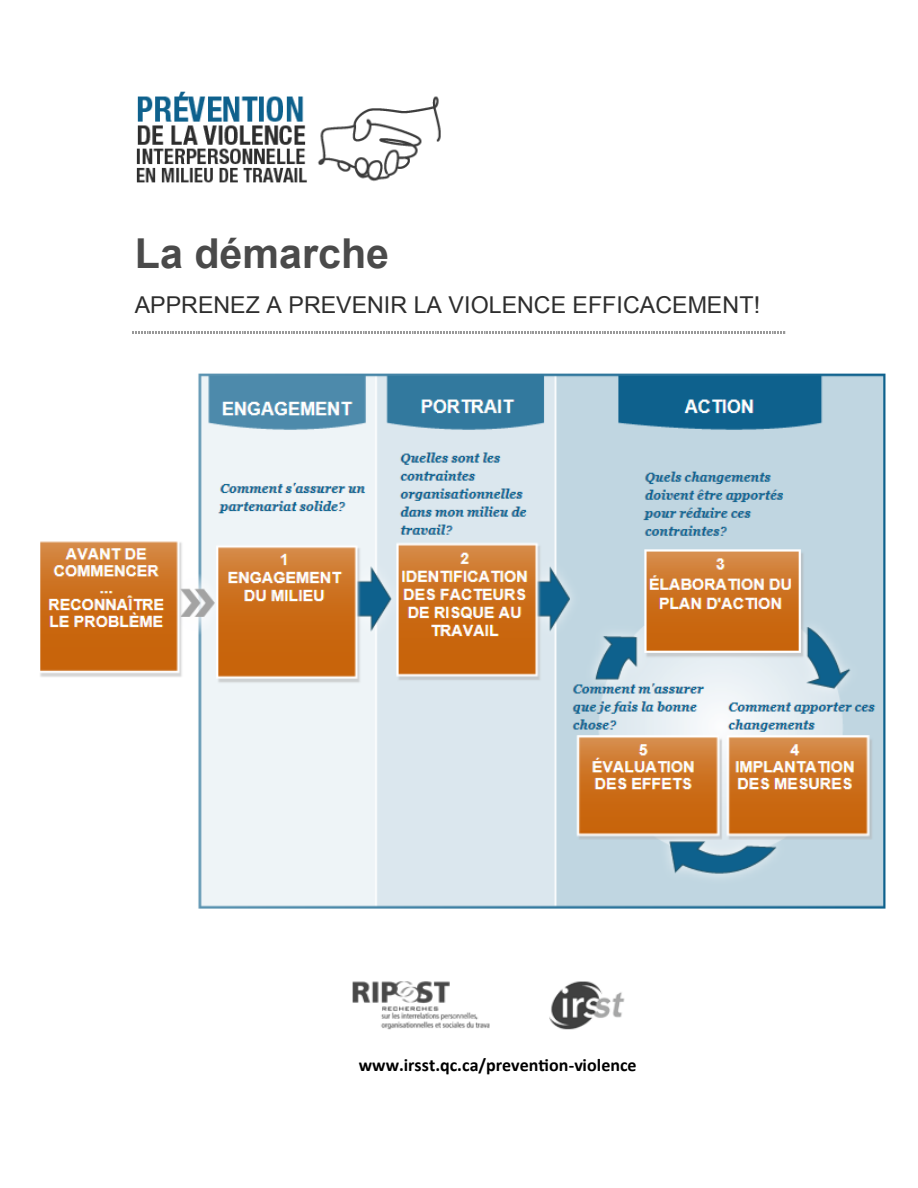
<style>
.page{position:relative;width:918px;height:1188px;background:#fff}
.page>*{position:absolute;margin:0;border:0;box-sizing:border-box;transform-origin:0 0}
.t1{font:700 41.25px "Arial";color:#4a4a4a}
.t2{font:23.25px "Arial";color:#2d2d2d}
.t3{font:700 18px "Calibri";color:#000}
</style>
<div class="page">
<img style="left:136px;top:91px;width:305px;height:92px">
<svg style="left:133px;top:332px;width:653px;height:1px"></svg>
<img style="left:352px;top:981px;width:138px;height:49px">
<img style="left:549px;top:981px;width:76px;height:49px">
<img style="left:40px;top:373px;width:846px;height:536px">
<h1 class="t1" style="left:135px;top:226px;width:256px">La démarche</h1>
<p class="t2" style="left:135px;top:290px;width:627px">APPRENEZ A PREVENIR LA VIOLENCE EFFICACEMENT!</p>
<p class="t3" style="left:359px;top:1054px;width:279px">www.irsst.qc.ca/prevention-violence</p>
</div>
